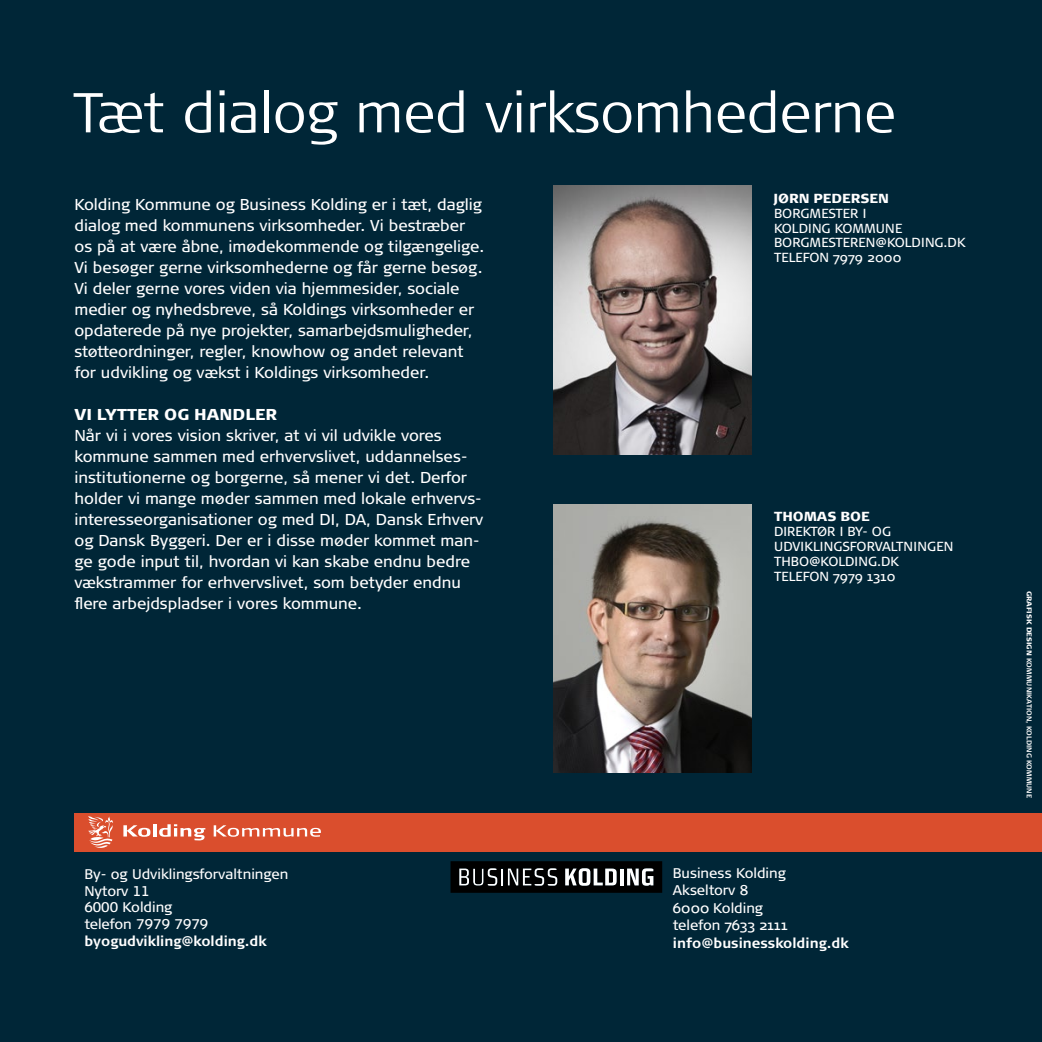
<style>
.page{position:relative;width:1042px;height:1042px;background:#002637}
.page>*{position:absolute;margin:0;border:0;box-sizing:border-box;transform-origin:0 0}
.t1{font:300 56px "Signa Column";color:#fff}
.t2{font:15.75px/21px "Signa Normal";color:#fff}
.t3{font:900 15.75px "Signa Normal";color:#fff}
.t4{font:14px/16.8px "Signa Column";color:#fff}
.t5{font:14px/17.5px "Signa Normal";color:#fff}
.t6{font:700 14px "Signa Column";color:#fff}
.t7{font:700 14px "Signa Normal";color:#fff}
.t8{font:13.12px/14.9px "Signa Normal";color:#fff}
.t9{font:900 13.12px "Signa Normal";color:#fff}
.t10{font:13.12px "Signa Normal";letter-spacing:.02em;color:#fff}
.t11{font:700 7px "Signa Column";color:#fff}
.s1{font-weight:900}
</style>
<div class="page">
<div style="left:74px;top:812px;width:968px;height:39px;background:#da4e2d"></div>
<svg style="left:88px;top:816px;width:25px;height:32px"></svg>
<svg style="left:123px;top:824px;width:82px;height:16px"></svg>
<svg style="left:214px;top:825px;width:107px;height:12px"></svg>
<svg style="left:450px;top:861px;width:212px;height:32px;background:#313334"></svg>
<img style="left:553px;top:504px;width:198px;height:269px">
<img style="left:553px;top:186px;width:198px;height:268px">
<h1 class="t1" style="left:73px;top:77px;width:824px">Tæt dialog med virksomhederne</h1>
<p class="t2" style="left:74px;top:194px;width:411px">Kolding Kommune og Business Kolding er i tæt, daglig dialog med kommunens virksomheder. Vi bestræber os på at være åbne, imødekommende og tilgængelige.<br>Vi besøger gerne virksomhederne og får gerne besøg.<br>Vi deler gerne vores viden via hjemmesider, sociale medier og nyhedsbreve, så Koldings virksomheder er opdaterede på nye projekter, samarbejdsmuligheder, støtteordninger, regler, knowhow og andet relevant for udvikling og vækst i Koldings virksomheder.</p>
<p class="t3" style="left:74px;top:404px;width:204px">VI LYTTER OG HANDLER</p>
<p class="t2" style="left:74px;top:425px;width:410px">N år vi i vores vision skriver, at vi vil udvikle vores kommune sammen med erhvervslivet, uddannelses&shy;institutionerne og borgerne, så mener vi det. Derfor holder vi mange møder sammen med lokale erhvervs&shy;interesseorganisationer og med DI, DA, Dansk Erhverv og Dansk Byggeri. Der er i disse møder kommet man&shy;ge gode input til, hvordan vi kan skabe endnu bedre vækstrammer for erhvervslivet, som betyder endnu flere arbejdspladser i vores kommune.</p>
<p class="t4" style="left:84px;top:866px;width:206px">By- og Udviklingsforvaltningen<br>Nytorv 11<br>6000 Kolding<br>telefon 7979 7979</p>
<p class="t6" style="left:84px;top:932px;width:184px">byogudvikling@kolding.dk</p>
<p class="t9" style="left:774px;top:190px;width:116px">JØRN PEDERSEN</p>
<p class="t8" style="left:774px;top:206px;width:184px">Borgmester i<br>Koldi ng Kommune borgmesteren@koldi ng.dk<br>TELE</p>
<p class="t10" style="left:803px;top:249px;width:100px">FON 7979 2000</p>
<p class="t9" style="left:774px;top:508px;width:97px">THOMAS BOE</p>
<p class="t8" style="left:774px;top:524px;width:118px">Di rektør i By- og<br>Udvik</p>
<p class="t8" style="left:774px;top:539px;width:181px;text-indent:39px">li ngsforvaltni ngen thbo@koldi ng.dk<br>TELE</p>
<p class="t8" style="left:803px;top:569px;width:94px">FON 7979 1310</p>
<p class="t5" style="left:673px;top:864px;width:116px">Business Kolding<br>Akseltorv 8<br>6000 Kolding telefon 7633 2111</p>
<p class="t7" style="left:673px;top:934px;width:177px">info@businesskolding.dk</p>
<p class="t11" style="left:1033px;top:590px;width:209px;rotate:90deg"><span class="s1">grafisk design</span> kommunikation, kolding kommune</p>
</div>
